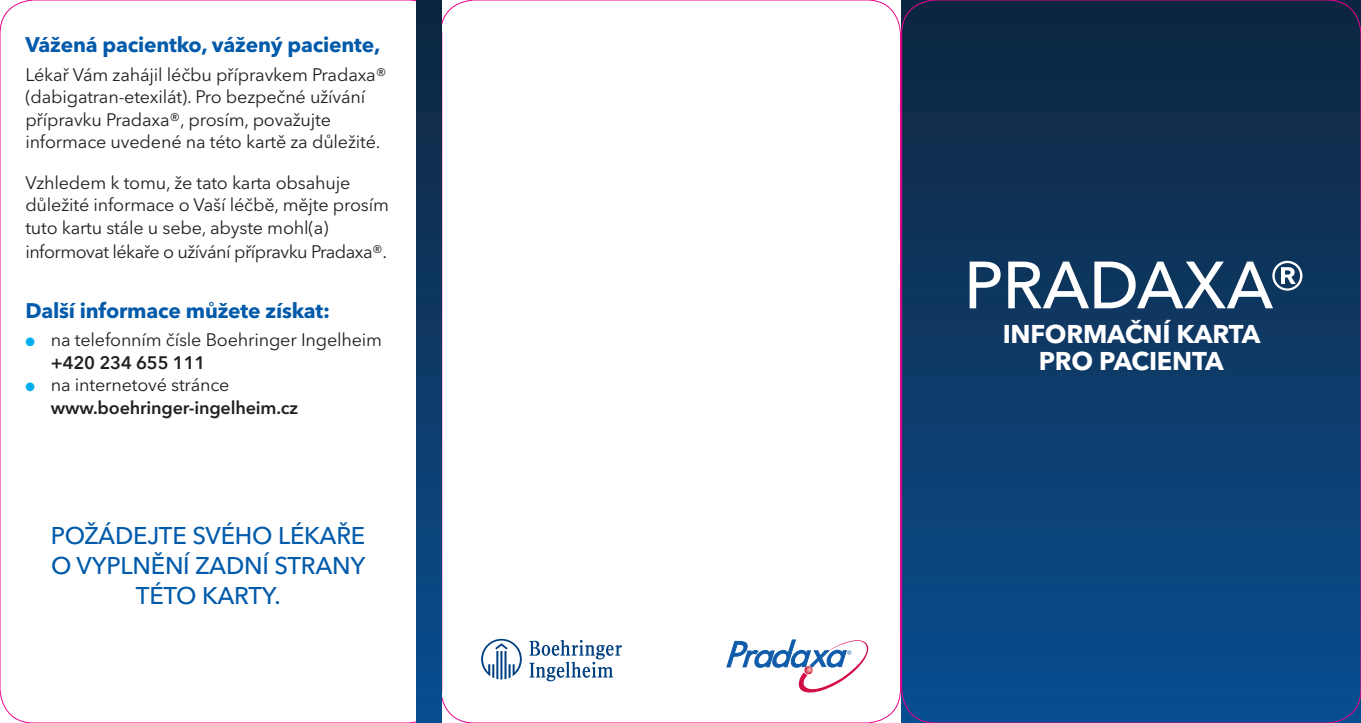
<style>
.page{position:relative;width:1361px;height:723px;background:#fff}
.page>*{position:absolute;margin:0;border:0;box-sizing:border-box;transform-origin:0 0}
.t1{font:500 66px "Avenir Next LT Pro";letter-spacing:-.01em;color:#fff}
.t2{font:700 25.5px "Avenir Next LT Pro";letter-spacing:-.01em;color:#fff}
.t3{font:500 24px "Avenir Next LT Pro";letter-spacing:-.01em;color:#015aaa}
.t4{font:700 21px "Avenir Next LT Pro";letter-spacing:-.01em;color:#015aaa}
.t5{font:18px/22.5px "Avenir Next LT Pro";letter-spacing:-.01em;color:#231f20}
.t6{font:18px "Avenir Next LT Pro";letter-spacing:-.03em;color:#231f20}
.t7{font:600 18px "Avenir Next LT Pro";letter-spacing:-.01em;color:#231f20}
.s1{color:#00aeef}
</style>
<div class="page">
<div style="left:901px;top:0;width:460px;height:723px;background:linear-gradient(to bottom,#0f253e,#094e90)"></div>
<div style="left:416px;top:0;width:26px;height:723px;background:linear-gradient(to bottom,#0f253e,#094e90)"></div>
<svg style="left:481px;top:639px;width:41px;height:40px"></svg>
<svg style="left:529px;top:640px;width:93px;height:41px"></svg>
<svg style="left:726px;top:639px;width:143px;height:54px"></svg>
<p class="t4" style="left:25px;top:32px;width:357px">Vážená pacientko, vážený paciente,</p>
<p class="t5" style="left:25px;top:63px;width:363px">Lékař Vám zahájil léčbu přípravkem Pradaxa® (dabigatran‑etexilát). Pro bezpečné užívání přípravku Pradaxa®, prosím, považujte</p>
<p class="t5" style="left:25px;top:131px;width:357px">informace uvedené na této kartě za důležité.</p>
<p class="t5" style="left:25px;top:171px;width:326px">Vzhledem k tomu, že tato karta obsahuje</p>
<p class="t5" style="left:25px;top:194px;width:365px">důležité informace o Vaší léčbě, mějte prosím tuto kartu stále u sebe, abyste mohl(a)</p>
<p class="t6" style="left:25px;top:241px;width:363px">informovat lékaře o užívání přípravku Pradaxa®.</p>
<p class="t4" style="left:25px;top:298px;width:306px">Další informace můžete získat:</p>
<p class="t5" style="left:25px;top:329px;width:358px"><span class="s1">●</span> na telefonním čísle Boehringer Ingelheim</p>
<p class="t7" style="left:51px;top:352px;width:156px">+420 234 655 111</p>
<p class="t5" style="left:25px;top:374px;width:206px"><span class="s1">●</span> na internetové stránce</p>
<p class="t7" style="left:51px;top:397px;width:249px">www.boehringer-ingelheim.cz</p>
<p class="t3" style="left:51px;top:521px;width:316px">POŽÁDEJTE SVÉHO LÉKAŘE</p>
<p class="t3" style="left:51px;top:551px;width:316px">O VYPLNĚNÍ ZADNÍ STRANY</p>
<p class="t3" style="left:136px;top:581px;width:146px">TÉTO KARTY.</p>
<p class="t1" style="left:964px;top:245px;width:345px">PRADAXA®</p>
<p class="t2" style="left:1003px;top:318px;width:259px">INFORMAČNÍ KARTA</p>
<p class="t2" style="left:1039px;top:345px;width:186px">PRO PACIENTA</p>
</div>
